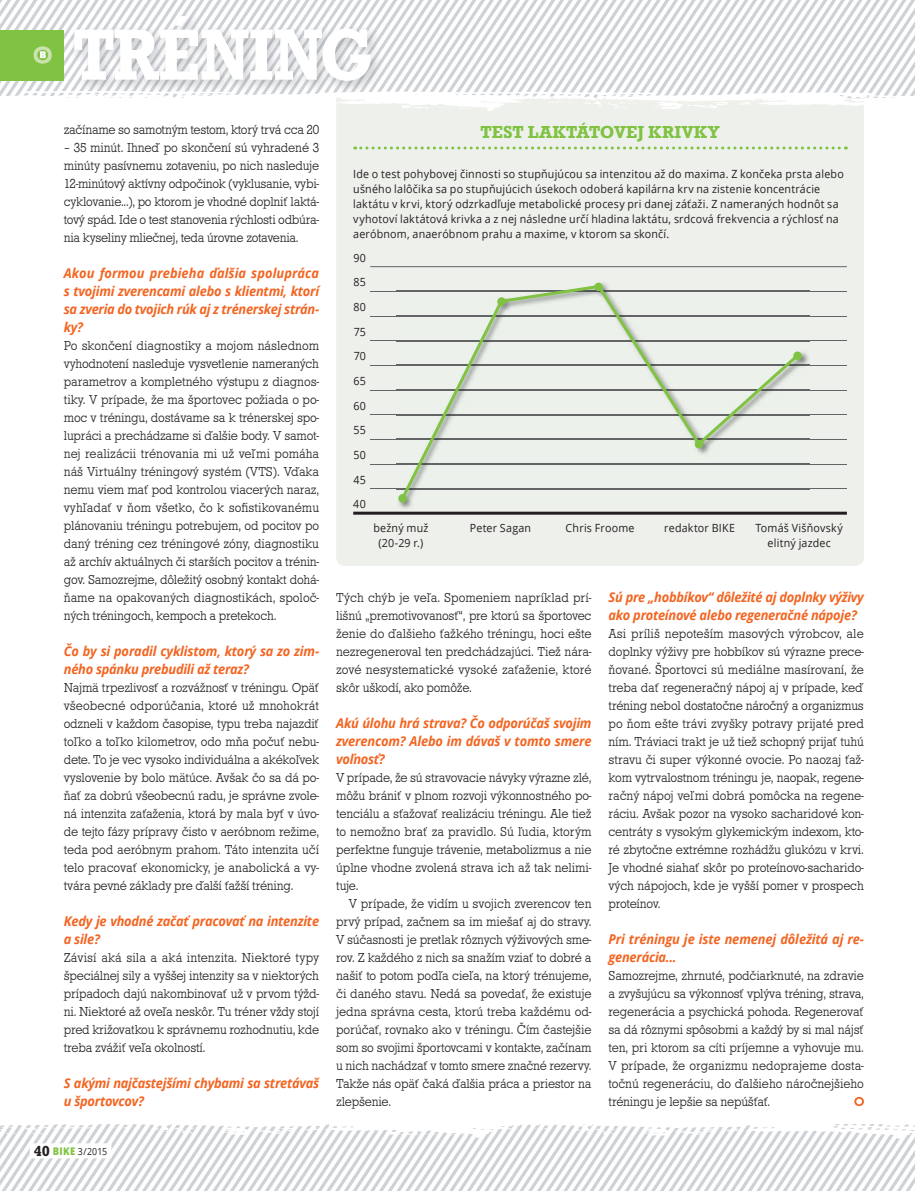
<style>
.page{position:relative;width:915px;height:1191px;background:#fff}
.page>*{position:absolute;margin:0;border:0;box-sizing:border-box;transform-origin:0 0}
.t1{font:500 75px "Roctus TOT";letter-spacing:-.025em;color:#fff;scale:.9 1}
.t2{font:500 18px "Roctus TOT";color:#80c342}
.t3{font:300 13.5px/18px "Roctus TOT";letter-spacing:-.02em;color:#231f20;text-align:justify;scale:.95 1}
.t4{font:italic 700 13.5px/18px "Open Sans";letter-spacing:-.02em;color:#f26522;scale:.95 1}
.t5{font:11.25px/24.6px "Open Sans";letter-spacing:.02em;color:#231f20;text-align:center;scale:.95 1}
.t6{font:9.75px "Open Sans";color:#231f20;scale:.9 1}
.s1{font-family:"Roctus TOT";font-weight:500;font-size:15px}
.s2{font-weight:800;font-size:10.5px;color:#80c342}
</style>
<div class="page">
<svg style="left:854px;top:1097px;width:9px;height:9px"></svg>
<div style="left:336px;top:80px;width:527px;height:486px;background:#eef0eb;border-radius:9px"></div>
<svg style="left:0;top:1124px;width:914px;height:66px"></svg>
<div style="left:30px;top:1143px;width:81px;height:15px;background:#fff"></div>
<svg style="left:0;top:0;width:914px;height:112px"></svg>
<svg style="left:354px;top:146px;width:492px;height:3px"></svg>
<hr style="left:353px;top:511px;width:493px;height:3px;background:#231f20">
<hr style="left:370px;top:488px;width:476px;height:1px;background:#636466">
<hr style="left:370px;top:463px;width:476px;height:1px;background:#636466">
<hr style="left:370px;top:439px;width:476px;height:1px;background:#636466">
<hr style="left:370px;top:414px;width:476px;height:1px;background:#636466">
<hr style="left:370px;top:389px;width:476px;height:1px;background:#636466">
<hr style="left:370px;top:365px;width:476px;height:1px;background:#636466">
<hr style="left:370px;top:340px;width:476px;height:1px;background:#636466">
<hr style="left:370px;top:315px;width:476px;height:1px;background:#636466">
<hr style="left:370px;top:291px;width:476px;height:1px;background:#636466">
<hr style="left:370px;top:266px;width:476px;height:1px;background:#636466">
<svg style="left:398px;top:283px;width:403px;height:219px"></svg>
<div style="left:398px;top:494px;width:8px;height:8px;background:#80c342;border-radius:50%"></div>
<div style="left:497px;top:297px;width:8px;height:9px;background:#80c342;border-radius:50%"></div>
<div style="left:594px;top:283px;width:8px;height:8px;background:#80c342;border-radius:50%"></div>
<div style="left:694px;top:440px;width:9px;height:8px;background:#80c342;border-radius:50%"></div>
<div style="left:793px;top:351px;width:8px;height:9px;background:#80c342;border-radius:50%"></div>
<h1 class="t1" style="left:73px;top:25px;width:334px">TRÉNING</h1>
<p class="t3" style="left:64px;top:121px;width:270px">začíname so samotným testom, ktorý trvá cca 20</p>
<p class="t3" style="left:64px;top:139px;width:270px">– 35 minút. Ihneď po skončení sú vyhradené 3 minúty pasívnemu zotaveniu, po nich nasleduje 12-minútový aktívny odpočinok (vyklusanie, vybi&shy;cyklovanie...), po ktorom je vhodné doplniť laktá&shy;tový spád. Ide o test stanovenia rýchlosti odbúra&shy;nia kyseliny mliečnej, teda úrovne zotavenia.</p>
<p class="t4" style="left:64px;top:263px;width:270px;text-align:justify">Akou formou prebieha ďalšia spolupráca s tvojimi zverencami alebo s klientmi, ktorí sa zveria do tvojich rúk aj z trénerskej strán&shy;ky?</p>
<p class="t3" style="left:64px;top:337px;width:270px">Po skončení diagnostiky a mojom následnom vyhodnotení nasleduje vysvetlenie nameraných parametrov a kompletného výstupu z diagnos&shy;tiky. V prípade, že ma športovec požiada o po&shy;moc v tréningu, dostávame sa k trénerskej spo&shy;lupráci a prechádzame si ďalšie body. V samot&shy;nej realizácii trénovania mi už veľmi pomáha náš Virtuálny tréningový systém (VTS). Vďaka nemu viem mať pod kontrolou viacerých naraz, vyhľadať v ňom všetko, čo k sofistikovanému plánovaniu tréningu potrebujem, od pocitov po daný tréning cez tréningové zóny, diagnostiku až archív aktuálnych či starších pocitov a trénin&shy;gov. Samozrejme, dôležitý osobný kontakt dohá&shy;ňame na opakovaných diagnostikách, spoloč&shy;ných tréningoch, kempoch a pretekoch.</p>
<p class="t4" style="left:64px;top:641px;width:270px">Čo by si poradil cyklistom, ktorý sa zo zim&shy;ného spánku prebudili až teraz?</p>
<p class="t3" style="left:64px;top:679px;width:270px">Najmä trpezlivosť a rozvážnosť v tréningu. Opäť všeobecné odporúčania, ktoré už mnohokrát odzneli v každom časopise, typu treba najazdiť toľko a toľko kilometrov, odo mňa počuť nebu&shy;dete. To je vec vysoko individuálna a akékoľvek vyslovenie by bolo mätúce. Avšak čo sa dá po&shy;ňať za dobrú všeobecnú radu, je správne zvole&shy;ná intenzita zaťaženia, ktorá by mala byť v úvo&shy;de tejto fázy prípravy čisto v aeróbnom režime, teda pod aeróbnym prahom. Táto intenzita učí telo pracovať ekonomicky, je anabolická a vy&shy;tvára pevné základy pre ďalší ťažší tréning.</p>
<p class="t4" style="left:64px;top:911px;width:270px">Kedy je vhodné začať pracovať na intenzite a sile?</p>
<p class="t3" style="left:64px;top:949px;width:270px">Závisí aká sila a aká intenzita. Niektoré typy špeciálnej sily a vyššej intenzity sa v niektorých prípadoch dajú nakombinovať už v prvom týžd&shy;ni. Niektoré až oveľa neskôr. Tu tréner vždy stojí pred križovatkou k správnemu rozhodnutiu, kde treba zvážiť veľa okolností.</p>
<p class="t4" style="left:64px;top:1073px;width:270px">S akými najčastejšími chybami sa stretávaš u športovcov?</p>
<p class="t6" style="left:34px;top:1144px;width:83px"><span class="s1">40</span> <span class="s2">BIKE</span> 3/2015</p>
<h2 class="t2" style="left:480px;top:125px;width:240px">TEST LAKTÁTOVEJ KRIVKY</h2>
<p class="t5" style="left:353px;top:166px;width:517px;line-height:15px;text-align:left">Ide o test pohybovej činnosti so stupňujúcou sa intenzitou až do maxima. Z končeka prsta alebo ušného lalôčika sa po stupňujúcich úsekoch odoberá kapilárna krv na zistenie koncentrácie laktátu v krvi, ktorý odzrkadľuje metabolické procesy pri danej záťaži. Z nameraných hodnôt sa vyhotoví laktátová krivka a z nej následne určí hladina laktátu, srdcová frekvencia a rýchlosť na aeróbnom, anaeróbnom prahu a maxime, v ktorom sa skončí.</p>
<p class="t5" style="left:353px;top:245px;width:15px;text-align:justify">90<br>85<br>80<br>75<br>70<br>65<br>60<br>55<br>50<br>45<br>40</p>
<p class="t5" style="left:373px;top:520px;width:59px;line-height:15px">bežný muž (20-29 r.)</p>
<p class="t5" style="left:469px;top:515px;width:66px">Peter Sagan</p>
<p class="t5" style="left:565px;top:515px;width:74px">Chris Froome</p>
<p class="t5" style="left:664px;top:515px;width:76px">redaktor BIKE</p>
<p class="t5" style="left:755px;top:520px;width:93px;line-height:15px">Tomáš Višňovský elitný jazdec</p>
<p class="t3" style="left:336px;top:589px;width:270px">Tých chýb je veľa. Spomeniem napríklad prí&shy;lišnú „premotivovanosť“, pre ktorú sa športovec ženie do ďalšieho ťažkého tréningu, hoci ešte nezregeneroval ten predchádzajúci. Tiež nára&shy;zové nesystematické vysoké zaťaženie, ktoré skôr uškodí, ako pomôže.</p>
<p class="t4" style="left:336px;top:713px;width:270px;text-align:justify">Akú úlohu hrá strava? Čo odporúčaš svojim zverencom? Alebo im dávaš v tomto smere voľnosť?</p>
<p class="t3" style="left:336px;top:769px;width:270px">V prípade, že sú stravovacie návyky výrazne zlé, môžu brániť v plnom rozvoji výkonnostného po&shy;tenciálu a sťažovať realizáciu tréningu. Ale tiež to nemožno brať za pravidlo. Sú ľudia, ktorým perfektne funguje trávenie, metabolizmus a nie úplne vhodne zvolená strava ich až tak nelimi&shy;tuje.</p>
<p class="t3" style="left:336px;top:895px;width:270px;text-indent:13px">V prípade, že vidím u svojich zverencov ten prvý prípad, začnem sa im miešať aj do stravy.<br>V súčasnosti je pretlak rôznych výživových sme&shy;rov. Z každého z nich sa snažím vziať to dobré a našiť to potom podľa cieľa, na ktorý trénujeme, či daného stavu. Nedá sa povedať, že existuje jedna správna cesta, ktorú treba každému od&shy;porúčať, rovnako ako v tréningu. Čím častejšie som so svojimi športovcami v kontakte, začínam u nich nachádzať v tomto smere značné rezervy.<br>Takže nás opäť čaká ďalšia práca a priestor na zlepšenie.</p>
<p class="t4" style="left:608px;top:587px;width:270px">Sú pre „hobbíkov“ dôležité aj doplnky výživy ako proteínové alebo regeneračné nápoje?</p>
<p class="t3" style="left:608px;top:625px;width:270px">Asi príliš nepoteším masových výrobcov, ale doplnky výživy pre hobbíkov sú výrazne prece&shy;ňované. Športovci sú mediálne masírovaní, že treba dať regeneračný nápoj aj v prípade, keď tréning nebol dostatočne náročný a organizmus po ňom ešte trávi zvyšky potravy prijaté pred ním. Tráviaci trakt je už tiež schopný prijať tuhú stravu či super výkonné ovocie. Po naozaj ťaž&shy;kom vytrvalostnom tréningu je, naopak, regene&shy;račný nápoj veľmi dobrá pomôcka na regene&shy;ráciu. Avšak pozor na vysoko sacharidové kon&shy;centráty s vysokým glykemickým indexom, kto&shy;ré zbytočne extrémne rozhádžu glukózu v krvi.<br>Je vhodné siahať skôr po proteínovo-sacharido&shy;vých nápojoch, kde je vyšší pomer v prospech proteínov.</p>
<p class="t4" style="left:608px;top:929px;width:270px">Pri tréningu je iste nemenej dôležitá aj re&shy;generácia...</p>
<p class="t3" style="left:608px;top:967px;width:270px">Samozrejme, zhrnuté, podčiarknuté, na zdravie a zvyšujúcu sa výkonnosť vplýva tréning, strava, regenerácia a psychická pohoda. Regenerovať sa dá rôznymi spôsobmi a každý by si mal nájsť ten, pri ktorom sa cíti príjemne a vyhovuje mu.<br>V prípade, že organizmu nedoprajeme dosta&shy;točnú regeneráciu, do ďalšieho náročnejšieho tréningu je lepšie sa nepúšťať.</p>
</div>
